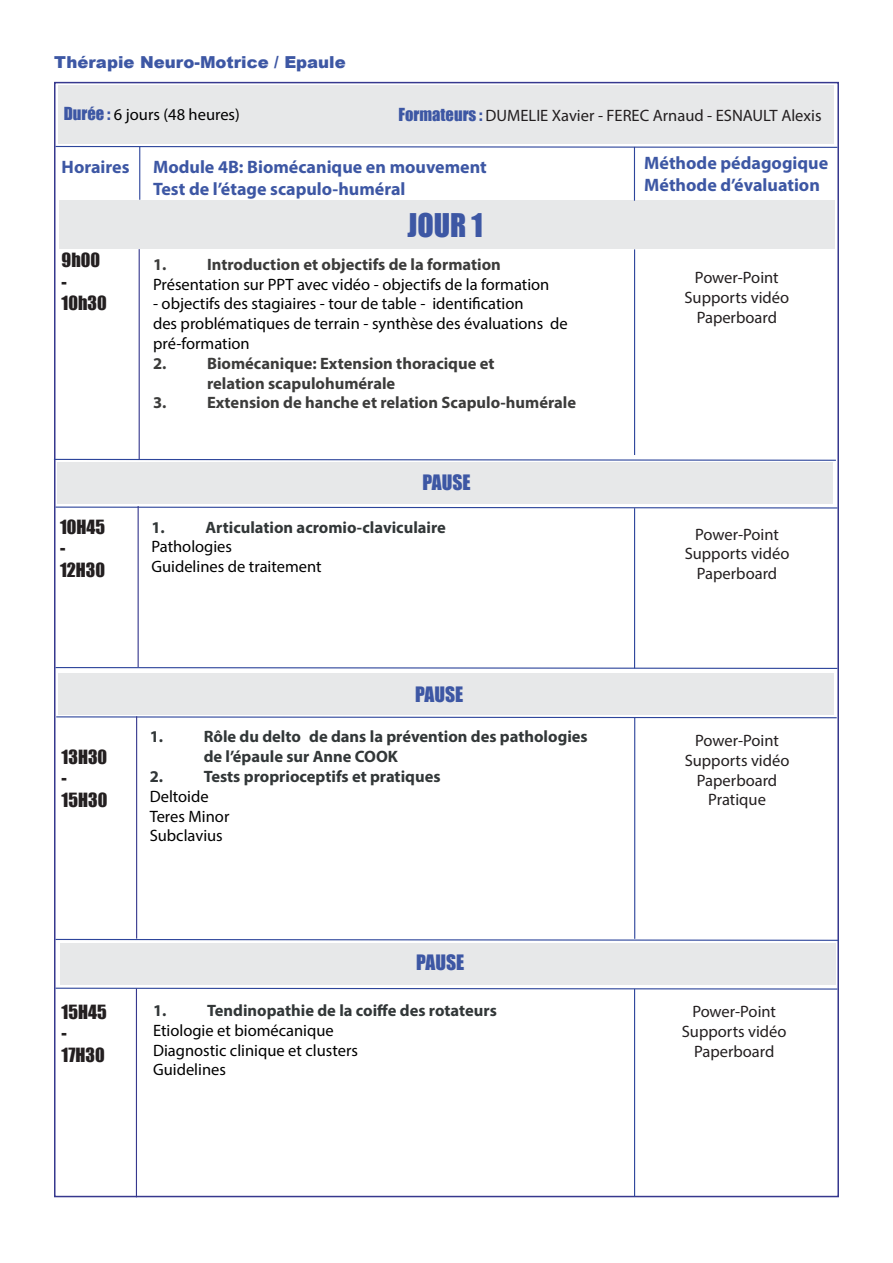
<style>
.page{position:relative;width:893px;height:1263px;background:#fff}
.page>*{position:absolute;margin:0;border:0;box-sizing:border-box;transform-origin:0 0}
.t1{font:30px "Impact";color:#3d57a4}
.t2{font:19.5px "Impact";color:#3d57a4}
.t3{font:700 18px/21.6px "Myriad Pro";color:#3d57a4}
.t4{font:18px/21.6px "Impact";color:#231f20}
.t5{font:16.5px/19.8px "Myriad Pro";color:#000;text-align:center}
.t6{font:16.5px/19.8px "Myriad Pro";color:#231f20;text-align:center}
.t7{font:700 16.5px "Myriad Pro";color:#323738}
.t8{font:700 16.5px "Myriad Pro";color:#3c3c3b}
.t9{font:900 16.5px "Arial";color:#3d57a4}
.s1{font-family:"Impact";color:#3d57a4}
.s2{font-weight:700;color:#3c3c3b}
</style>
<div class="page">
<div style="left:59px;top:85px;width:775px;height:58px;background:#e7e8e9"></div>
<div style="left:60px;top:201px;width:775px;height:48px;background:#e7e8e9"></div>
<svg style="left:54px;top:145px;width:785px;height:3px"></svg>
<svg style="left:53px;top:458px;width:783px;height:3px"></svg>
<hr style="left:139px;top:147px;width:1px;height:53px;background:#2d459b">
<hr style="left:634px;top:147px;width:1px;height:54px;background:#2d459b">
<hr style="left:139px;top:249px;width:1px;height:210px;background:#36388e">
<hr style="left:634px;top:249px;width:1px;height:206px;background:#2d459b">
<div style="left:57px;top:462px;width:776px;height:41px;background:#e7e8e9"></div>
<svg style="left:54px;top:506px;width:785px;height:3px"></svg>
<hr style="left:634px;top:508px;width:1px;height:160px;background:#2d459b">
<svg style="left:54px;top:987px;width:785px;height:3px"></svg>
<hr style="left:138px;top:506px;width:1px;height:161px;background:#36388e">
<svg style="left:54px;top:666px;width:785px;height:3px"></svg>
<div style="left:59px;top:673px;width:775px;height:41px;background:#e7e8e9"></div>
<svg style="left:55px;top:716px;width:783px;height:3px"></svg>
<hr style="left:136px;top:716px;width:1px;height:223px;background:#36388e">
<hr style="left:634px;top:718px;width:1px;height:221px;background:#2d459b">
<div style="left:60px;top:943px;width:776px;height:41px;background:#e7e8e9"></div>
<svg style="left:54px;top:938px;width:785px;height:3px"></svg>
<hr style="left:136px;top:988px;width:1px;height:209px;background:#36388e">
<hr style="left:634px;top:989px;width:1px;height:208px;background:#2d459b">
<p class="t9" style="left:54px;top:50px;width:293px">Thérapie Neuro-Motrice / Epaule</p>
<p class="t5" style="left:64px;top:104px;width:178px"><span class="s1">Durée :</span> 6 jours (48 heures)</p>
<p class="t6" style="left:399px;top:105px;width:424px"><span class="s1">Formateurs :</span> DUMELIE Xavier - FEREC Arnaud - ESNAULT Alexis</p>
<p class="t3" style="left:62px;top:156px;width:69px">Horaires</p>
<p class="t3" style="left:153px;top:156px;width:335px">Module 4B: Biomécanique en mouvement<br>Test de l’étage scapulo-huméral</p>
<p class="t3" style="left:644px;top:152px;width:185px">Méthode pédagogique<br>Méthode d’évaluation</p>
<p class="t1" style="left:407px;top:201px;width:77px">JOUR 1</p>
<p class="t4" style="left:62px;top:249px;width:47px">9h00 -<br>10h30</p>
<p class="t8" style="left:153px;top:253px;width:15px">1.</p>
<p class="t5" style="left:153px;top:254px;width:398px"><span class="s2">Introduction et objectifs de la formation<br></span>Présentation sur PPT avec vidéo - objectifs de la formation</p>
<p class="t5" style="left:153px;top:294px;width:416px;text-align:left">- objectifs des stagiaires - tour de table - identification<br>des problématiques de terrain - synthèse des évaluations de pré-formation</p>
<p class="t8" style="left:153px;top:352px;width:15px">2.</p>
<p class="t8" style="left:207px;top:352px;width:289px">Biomécanique: Extension thoracique et</p>
<p class="t8" style="left:207px;top:372px;width:190px">relation scapulohumérale</p>
<p class="t8" style="left:153px;top:392px;width:15px">3.</p>
<p class="t8" style="left:207px;top:392px;width:371px">Extension de hanche et relation Scapulo-humérale</p>
<p class="t2" style="left:422px;top:467px;width:50px">PAUSE</p>
<p class="t4" style="left:60px;top:515px;width:47px">10H45 -<br>12H30</p>
<p class="t7" style="left:151px;top:516px;width:15px">1.</p>
<p class="t7" style="left:205px;top:516px;width:242px">Articulation acromio-claviculaire</p>
<p class="t5" style="left:151px;top:537px;width:82px">Pathologies</p>
<p class="t5" style="left:151px;top:557px;width:172px">Guidelines de traitement</p>
<p class="t4" style="left:62px;top:745px;width:47px">13H30 -<br>15H30</p>
<p class="t2" style="left:415px;top:679px;width:50px">PAUSE</p>
<p class="t7" style="left:150px;top:726px;width:15px">1.</p>
<p class="t7" style="left:204px;top:726px;width:386px">Rôle du delto de dans la prévention des pathologies</p>
<p class="t7" style="left:204px;top:746px;width:196px">de l’épaule sur Anne COOK</p>
<p class="t7" style="left:150px;top:766px;width:15px">2.</p>
<p class="t7" style="left:204px;top:766px;width:238px">Tests proprioceptifs et pratiques</p>
<p class="t5" style="left:150px;top:786px;width:61px">Deltoide</p>
<p class="t5" style="left:150px;top:806px;width:81px">Teres Minor</p>
<p class="t5" style="left:150px;top:826px;width:75px">Subclavius</p>
<p class="t2" style="left:416px;top:947px;width:50px">PAUSE</p>
<p class="t4" style="left:62px;top:1000px;width:47px">15H45 -<br>17H30</p>
<p class="t7" style="left:153px;top:1000px;width:15px">1.</p>
<p class="t7" style="left:207px;top:1000px;width:291px">Tendinopathie de la coiffe des rotateurs</p>
<p class="t5" style="left:153px;top:1020px;width:182px">Etiologie et biomécanique</p>
<p class="t5" style="left:153px;top:1040px;width:206px">Diagnostic clinique et clusters</p>
<p class="t5" style="left:153px;top:1060px;width:74px">Guidelines</p>
<p class="t6" style="left:684px;top:268px;width:106px">Power-Point<br>Supports vidéo<br>Paperboard</p>
<p class="t6" style="left:685px;top:524px;width:106px">Power-Point<br>Supports vidéo<br>Paperboard</p>
<p class="t6" style="left:685px;top:730px;width:106px">Power-Point<br>Supports vidéo<br>Paperboard<br>Pratique</p>
<p class="t6" style="left:682px;top:1001px;width:106px">Power-Point<br>Supports vidéo<br>Paperboard</p>
</div>
